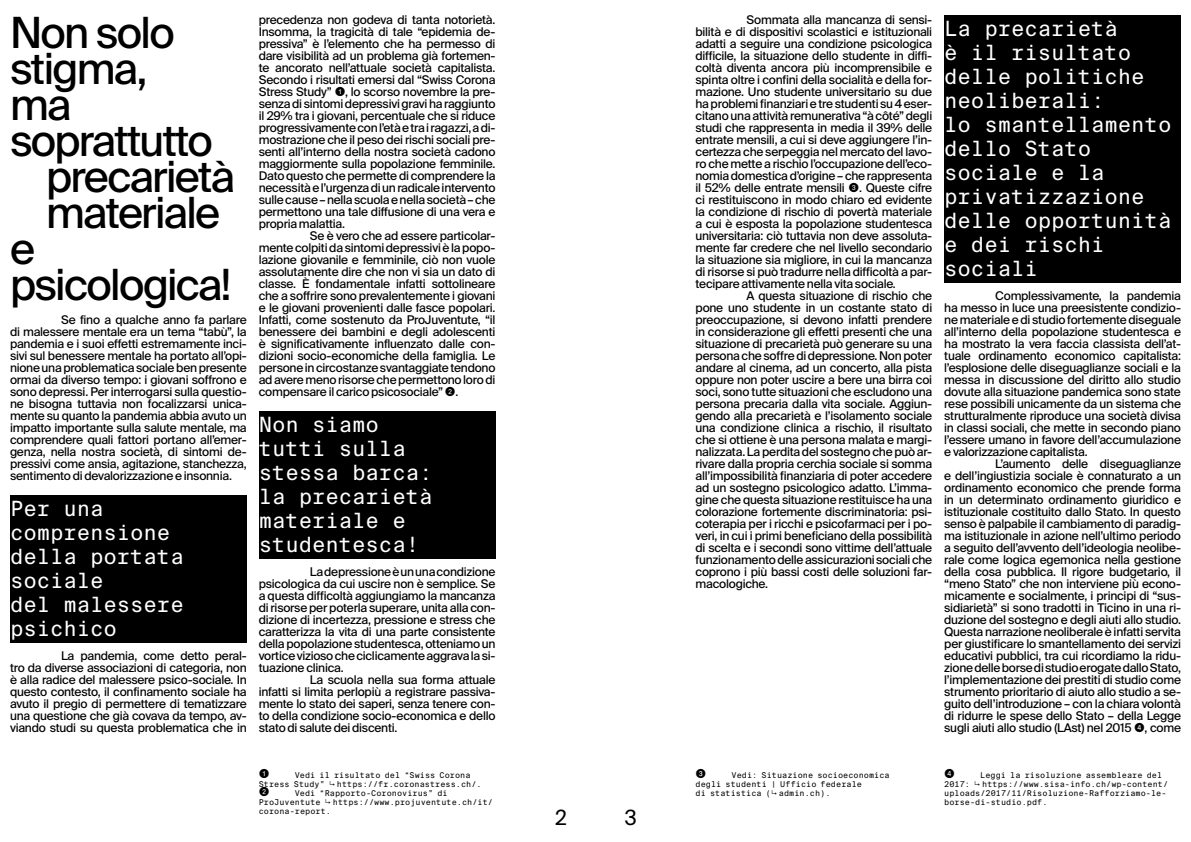
<style>
.page{position:relative;width:1191px;height:842px;background:#fff}
.page>*{position:absolute;margin:0;border:0;box-sizing:border-box;transform-origin:0 0}
.Stile_di_paragrafo_4{font:43px "Suisse Intl";letter-spacing:-.04em;color:#000}
.Stile_di_paragrafo_1{font:21px/24px "Suisse Intl Mono";letter-spacing:-.01em;color:#fff}
.t1{font:21px "Suisse Intl Mono";color:#000}
.Stile_di_paragrafo_2{font:12px/12px "Suisse Intl";letter-spacing:-.02em;color:#000;text-align:justify}
.Stile_di_paragrafo_3{font:300 12px "Alliance No.1";color:#000}
.Stile_di_paragrafo_3-2{font:12px "Alliance No.1";color:#000}
.Stile_di_paragrafo_3-3{font:8px/9px "Suisse Intl Mono";color:#000}
.s1{font-family:"Alliance No.1";font-weight:300}
.s2{font-family:"Alliance No.1"}
</style>
<div class="page">
<div style="left:944px;top:15px;width:237px;height:100px;background:#000"></div>
<div style="left:944px;top:111px;width:237px;height:172px;background:#000"></div>
<div style="left:10px;top:495px;width:237px;height:100px;background:#000"></div>
<div style="left:10px;top:591px;width:237px;height:52px;background:#000"></div>
<div style="left:259px;top:411px;width:236px;height:148px;background:#000"></div>
<p class="Stile_di_paragrafo_4" style="left:10px;top:8px;width:166px">Non solo</p>
<p class="Stile_di_paragrafo_4" style="left:10px;top:44px;width:139px">stigma,</p>
<p class="Stile_di_paragrafo_4" style="left:10px;top:80px;width:63px">ma</p>
<p class="Stile_di_paragrafo_4" style="left:10px;top:116px;width:204px">soprattutto</p>
<p class="Stile_di_paragrafo_4" style="left:46px;top:152px;width:190px">precarietà</p>
<p class="Stile_di_paragrafo_4" style="left:46px;top:188px;width:176px">materiale</p>
<p class="Stile_di_paragrafo_4" style="left:10px;top:224px;width:27px">e</p>
<p class="Stile_di_paragrafo_4" style="left:10px;top:260px;width:223px">psicologica!</p>
<p class="Stile_di_paragrafo_2" style="left:10px;top:314px;width:238px;text-indent:51px">Se fino a qualche anno fa parlare di malessere mentale era un tema “tabù”, la pandemia e i suoi effetti estremamente inci&shy;sivi sul benessere mentale ha portato all’opi&shy;nione una problematica sociale ben presente ormai da diverso tempo: i giovani soffrono e sono depressi. Per interrogarsi sulla questio&shy;ne bisogna tuttavia non focalizzarsi unica&shy;mente su quanto la pandemia abbia avuto un impatto importante sulla salute mentale, ma comprendere quali fattori portano all’emer&shy;genza, nella nostra società, di sintomi de&shy;pressivi come ansia, agitazione, stanchezza, sentimento di devalorizzazione e insonnia.</p>
<p class="Stile_di_paragrafo_1" style="left:10px;top:497px;width:175px">Per una comprensione della portata sociale</p>
<p class="Stile_di_paragrafo_1" style="left:10px;top:593px;width:175px">del malessere psichico</p>
<p class="Stile_di_paragrafo_2" style="left:10px;top:650px;width:238px;text-indent:51px">La pandemia, come detto peral&shy;tro da diverse associazioni di categoria, non è alla radice del malessere psico-sociale. In questo contesto, il confinamento sociale ha avuto il pregio di permettere di tematizzare una questione che già covava da tempo, av&shy;viando studi su questa problematica che in</p>
<p class="Stile_di_paragrafo_2" style="left:259px;top:14px;width:238px">precedenza non godeva di tanta notorietà.<br>Insomma, la tragicità di tale “epidemia de&shy;pressiva” è l’elemento che ha permesso di dare visibilità ad un problema già fortemen&shy;te ancorato nell’attuale società capitalista.<br>Secondo i risultati emersi dal “Swiss Corona Stress Study” <span class="s1">❶</span>, lo scorso novembre la pre&shy;senza di sintomi depressivi gravi ha raggiunto il 29% tra i giovani, percentuale che si riduce progressivamente con l’età e tra i ragazzi, a di&shy;mostrazione che il peso dei rischi sociali pre&shy;senti all’interno della nostra società cadono maggiormente sulla popolazione femminile.<br>Dato questo che permette di comprendere la necessità e l’urgenza di un radicale intervento sulle cause – nella scuola e nella società – che permettono una tale diffusione di una vera e propria malattia.</p>
<p class="Stile_di_paragrafo_2" style="left:259px;top:230px;width:238px;text-indent:51px">Se è vero che ad essere particolar&shy;mente colpiti da sintomi depressivi è la popo&shy;lazione giovanile e femminile, ciò non vuole assolutamente dire che non vi sia un dato di classe. È fondamentale infatti sottolineare che a soffrire sono prevalentemente i giovani e le giovani provenienti dalle fasce popolari.<br>Infatti, come sostenuto da ProJuventute, “il benessere dei bambini e degli adolescenti è significativamente influenzato dalle con&shy;dizioni socio-economiche della famiglia. Le persone in circostanze svantaggiate tendono ad avere meno risorse che permettono loro di compensare il carico psicosociale” <span class="s1">❷</span>.</p>
<p class="Stile_di_paragrafo_1" style="left:259px;top:413px;width:175px">Non siamo tutti sulla stessa barca: la precarietà materiale e studentesca!</p>
<p class="Stile_di_paragrafo_2" style="left:259px;top:566px;width:238px;text-indent:51px">La depressione è un una condizione psicologica da cui uscire non è semplice. Se a questa difficoltà aggiungiamo la mancanza di risorse per poterla superare, unita alla con&shy;dizione di incertezza, pressione e stress che caratterizza la vita di una parte consistente della popolazione studentesca, otteniamo un vortice vizioso che ciclicamente aggrava la si&shy;tuazione clinica.</p>
<p class="Stile_di_paragrafo_2" style="left:259px;top:674px;width:238px;text-indent:51px">La scuola nella sua forma attuale infatti si limita perlopiù a registrare passiva&shy;mente lo stato dei saperi, senza tenere con&shy;to della condizione socio-economica e dello stato di salute dei discenti.</p>
<p class="Stile_di_paragrafo_3" style="left:259px;top:766px;width:12px">❶</p>
<p class="Stile_di_paragrafo_3-3" style="left:259px;top:770px;width:224px;text-indent:36px">Vedi il risultato del “Swiss Corona<br>Stress Study” <span class="s2">↳</span> https://fr.coronastress.ch/.</p>
<p class="Stile_di_paragrafo_3" style="left:259px;top:784px;width:12px">❷</p>
<p class="Stile_di_paragrafo_3-3" style="left:259px;top:788px;width:236px;text-indent:36px">Vedi “Rapporto-Coronovirus” di<br>ProJuventute <span class="s2">↳</span> https://www.projuventute.ch/it/ corona-report.</p>
<h2 class="t1" style="left:554px;top:805px;width:15px">2</h2>
<h2 class="t1" style="left:624px;top:805px;width:15px">3</h2>
<p class="Stile_di_paragrafo_2" style="left:695px;top:14px;width:238px;text-indent:51px">Sommata alla mancanza di sensi&shy;bilità e di dispositivi scolastici e istituzionali adatti a seguire una condizione psicologica difficile, la situazione dello studente in diffi&shy;coltà diventa ancora più incomprensibile e spinta oltre i confini della socialità e della for&shy;mazione. Uno studente universitario su due ha problemi finanziari e tre studenti su 4 eser&shy;citano una attività remunerativa “à côté” degli studi che rappresenta in media il 39% delle entrate mensili, a cui si deve aggiungere l’in&shy;certezza che serpeggia nel mercato del lavo&shy;ro che mette a rischio l’occupazione dell’eco&shy;nomia domestica d’origine – che rappresenta il 52% delle entrate mensili <span class="s1">❸</span>. Queste cifre ci restituiscono in modo chiaro ed evidente la condizione di rischio di povertà materiale a cui è esposta la popolazione studentesca universitaria: ciò tuttavia non deve assoluta&shy;mente far credere che nel livello secondario la situazione sia migliore, in cui la mancanza di risorse si può tradurre nella difficoltà a par&shy;tecipare attivamente nella vita sociale.</p>
<p class="Stile_di_paragrafo_2" style="left:695px;top:290px;width:238px;text-indent:51px">A questa situazione di rischio che pone uno studente in un costante stato di preoccupazione, si devono infatti prendere in considerazione gli effetti presenti che una situazione di precarietà può generare su una persona che soffre di depressione. Non poter andare al cinema, ad un concerto, alla pista oppure non poter uscire a bere una birra coi soci, sono tutte situazioni che escludono una persona precaria dalla vita sociale. Aggiun&shy;gendo alla precarietà e l’isolamento sociale una condizione clinica a rischio, il risultato che si ottiene è una persona malata e margi&shy;nalizzata. La perdita del sostegno che può ar&shy;rivare dalla propria cerchia sociale si somma all’impossibilità finanziaria di poter accedere ad un sostegno psicologico adatto. L’imma&shy;gine che questa situazione restituisce ha una colorazione fortemente discriminatoria: psi&shy;coterapia per i ricchi e psicofarmaci per i po&shy;veri, in cui i primi beneficiano della possibilità di scelta e i secondi sono vittime dell’attuale funzionamento delle assicurazioni sociali che coprono i più bassi costi delle soluzioni far&shy;macologiche.</p>
<p class="Stile_di_paragrafo_1" style="left:944px;top:17px;width:202px">La precarietà<br>è il risultato delle politiche neoliberali:</p>
<p class="Stile_di_paragrafo_1" style="left:944px;top:113px;width:229px">lo smantellamento dello Stato sociale e la privatizzazione delle opportunità e dei rischi sociali</p>
<p class="Stile_di_paragrafo_2" style="left:944px;top:290px;width:238px;text-indent:51px">Complessivamente, la pandemia ha messo in luce una preesistente condizio&shy;ne materiale e di studio fortemente diseguale all’interno della popolazione studentesca e ha mostrato la vera faccia classista dell’at&shy;tuale ordinamento economico capitalista: l’esplosione delle diseguaglianze sociali e la messa in discussione del diritto allo studio dovute alla situazione pandemica sono state rese possibili unicamente da un sistema che strutturalmente riproduce una società divisa in classi sociali, che mette in secondo piano l’essere umano in favore dell’accumulazione e valorizzazione capitalista.</p>
<p class="Stile_di_paragrafo_2" style="left:944px;top:458px;width:238px;text-indent:51px">L’aumento delle diseguaglianze e dell’ingiustizia sociale è connaturato a un ordinamento economico che prende forma in un determinato ordinamento giuridico e istituzionale costituito dallo Stato. In questo senso è palpabile il cambiamento di paradig&shy;ma istituzionale in azione nell’ultimo periodo a seguito dell’avvento dell’ideologia neolibe&shy;rale come logica egemonica nella gestione della cosa pubblica. Il rigore budgetario, il “meno Stato” che non interviene più econo&shy;micamente e socialmente, i principi di “sus&shy;sidiarietà” si sono tradotti in Ticino in una ri&shy;duzione del sostegno e degli aiuti allo studio.<br>Questa narrazione neoliberale è infatti servita per giustificare lo smantellamento dei servizi educativi pubblici, tra cui ricordiamo la ridu&shy;zione delle borse di studio erogate dallo Stato, l’implementazione dei prestiti di studio come strumento prioritario di aiuto allo studio a se&shy;guito dell’introduzione – con la chiara volontà di ridurre le spese dello Stato – della Legge sugli aiuti allo studio (LAst) nel 2015 <span class="s1">❹</span>, come</p>
<p class="Stile_di_paragrafo_3-2" style="left:695px;top:766px;width:12px">❸</p>
<p class="Stile_di_paragrafo_3-3" style="left:731px;top:770px;width:160px">Vedi: Situazione socioeconomica</p>
<p class="Stile_di_paragrafo_3-3" style="left:695px;top:779px;width:168px">degli studenti | Ufficio federale</p>
<p class="Stile_di_paragrafo_3-3" style="left:695px;top:788px;width:137px">di statistica (<span class="s2">↳</span> admin.ch).</p>
<p class="Stile_di_paragrafo_3" style="left:944px;top:766px;width:12px">❹</p>
<p class="Stile_di_paragrafo_3-3" style="left:944px;top:770px;width:225px;text-indent:36px">Leggi la risoluzione assembleare del 2017: <span class="s2">↳</span> https://www.sisa-info.ch/wp-content/ uploads/2017/11/Risoluzione-Rafforziamo-le&shy;borse-di-studio.pdf.</p>
</div>
